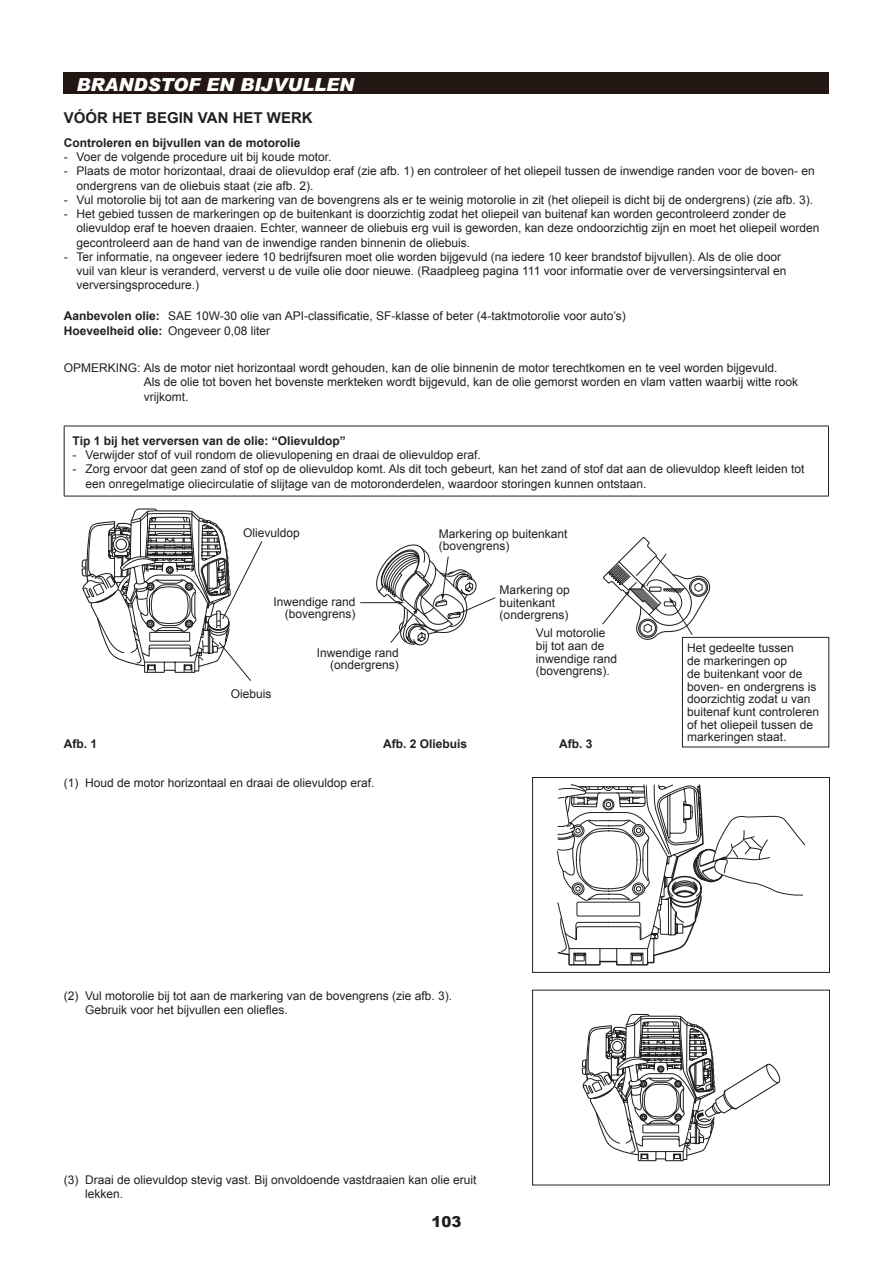
<style>
.page{position:relative;width:893px;height:1263px;background:#fff}
.page>*{position:absolute;margin:0;border:0;box-sizing:border-box;transform-origin:0 0}
.t1{font:italic 900 18px "Arial";color:#fff}
.t2{font:700 15px "Arial";color:#231f20}
.t3{font:900 15px "Arial";color:#231f20}
.t4{font:12px/12.8px "Arial";color:#231f20}
.t5{font:700 12px "Arial";color:#231f20}
.s1{font-weight:700}
</style>
<div class="page">
<hr style="left:64px;top:426px;width:765px;height:1px;background:#231f20">
<hr style="left:64px;top:426px;width:1px;height:70px;background:#231f20">
<hr style="left:828px;top:426px;width:1px;height:70px;background:#231f20">
<hr style="left:64px;top:496px;width:765px;height:1px;background:#231f20">
<svg style="left:556px;top:784px;width:249px;height:182px"></svg>
<div style="left:532px;top:777px;width:298px;height:196px;border:1px solid #231f20"></div>
<svg style="left:581px;top:1013px;width:200px;height:149px"></svg>
<div style="left:532px;top:990px;width:298px;height:195px;border:1px solid #231f20"></div>
<svg style="left:81px;top:508px;width:415px;height:173px"></svg>
<svg style="left:602px;top:537px;width:109px;height:103px"></svg>
<div style="left:682px;top:637px;width:147px;height:110px;border:1px solid #231f20"></div>
<div style="left:64px;top:72px;width:765px;height:22px;background:#221713"></div>
<h1 class="t1" style="left:77px;top:73px;width:279px">BRANDSTOF EN BIJVULLEN</h1>
<p class="t2" style="left:64px;top:108px;width:250px">VÓÓR HET BEGIN VAN HET WERK</p>
<p class="t5" style="left:64px;top:135px;width:238px">Controleren en bijvullen van de motorolie</p>
<p class="t4" style="left:64px;top:151px;width:269px">- Voer de volgende procedure uit bij koude motor.</p>
<p class="t4" style="left:77px;top:164px;width:740px;line-height:14.2px;text-indent:-13px">- Plaats de motor horizontaal, draai de olievuldop eraf (zie afb. 1) en controleer of het oliepeil tussen de inwendige randen voor de boven- en ondergrens van de oliebuis staat (zie afb. 2).</p>
<p class="t4" style="left:64px;top:193px;width:751px">- Vul motorolie bij tot aan de markering van de bovengrens als er te weinig motorolie in zit (het oliepeil is dicht bij de ondergrens) (zie afb. 3).</p>
<p class="t4" style="left:77px;top:207px;width:745px;line-height:14.2px;text-indent:-13px">- Het gebied tussen de markeringen op de buitenkant is doorzichtig zodat het oliepeil van buitenaf kan worden gecontroleerd zonder de olievuldop eraf te hoeven draaien. Echter, wanneer de oliebuis erg vuil is geworden, kan deze ondoorzichtig zijn en moet het oliepeil worden gecontroleerd aan de hand van de inwendige randen binnenin de oliebuis.</p>
<p class="t4" style="left:77px;top:250px;width:711px;line-height:14.2px;text-indent:-13px">- Ter informatie, na ongeveer iedere 10 bedrijfsuren moet olie worden bijgevuld (na iedere 10 keer brandstof bijvullen). Als de olie door vuil van kleur is veranderd, ververst u de vuile olie door nieuwe. (Raadpleeg pagina 111 voor informatie over de verversingsinterval en verversingsprocedure.)</p>
<p class="t4" style="left:64px;top:309px;width:564px;line-height:14.5px"><span class="s1">Aanbevolen olie:</span> SAE 10W-30 olie van API-classificatie, SF-klasse of beter (4-taktmotorolie voor auto’s)<br><span class="s1">Hoeveelheid olie:</span> Ongeveer 0,08 liter</p>
<p class="t4" style="left:144px;top:361px;width:656px;line-height:14.2px;text-indent:-80px">OPMERKING: Als de motor niet horizontaal wordt gehouden, kan de olie binnenin de motor terechtkomen en te veel worden bijgevuld.<br>Als de olie tot boven het bovenste merkteken wordt bijgevuld, kan de olie gemorst worden en vlam vatten waarbij witte rook vrijkomt.</p>
<p class="t5" style="left:73px;top:433px;width:275px">Tip 1 bij het verversen van de olie: “Olievuldop”</p>
<p class="t4" style="left:73px;top:449px;width:410px">- Verwijder stof of vuil rondom de olievulopening en draai de olievuldop eraf.</p>
<p class="t4" style="left:85px;top:462px;width:721px;line-height:14.2px;text-indent:-13px">- Zorg ervoor dat geen zand of stof op de olievuldop komt. Als dit toch gebeurt, kan het zand of stof dat aan de olievuldop kleeft leiden tot een onregelmatige oliecirculatie of slijtage van de motoronderdelen, waardoor storingen kunnen ontstaan.</p>
<p class="t4" style="left:243px;top:526px;width:58px">Olievuldop</p>
<p class="t4" style="left:273px;top:595px;width:84px;text-align:right">Inwendige rand (bovengrens)</p>
<p class="t4" style="left:231px;top:688px;width:42px">Oiebuis</p>
<p class="t4" style="left:317px;top:646px;width:84px;text-align:right">Inwendige rand (ondergrens)</p>
<p class="t4" style="left:439px;top:527px;width:130px">Markering op buitenkant (bovengrens)</p>
<p class="t4" style="left:500px;top:583px;width:72px">Markering op buitenkant (ondergrens)</p>
<p class="t4" style="left:536px;top:627px;width:83px">Vul motorolie bij tot aan de inwendige rand (bovengrens).</p>
<p class="t5" style="left:64px;top:736px;width:35px">Afb. 1</p>
<p class="t5" style="left:383px;top:736px;width:86px">Afb. 2 Oliebuis</p>
<p class="t5" style="left:559px;top:736px;width:35px">Afb. 3</p>
<p class="t4" style="left:64px;top:777px;width:312px">(1) Houd de motor horizontaal en draai de olievuldop eraf.</p>
<p class="t4" style="left:687px;top:642px;width:134px">Het gedeelte tussen<br>de markeringen op<br>de buitenkant voor de boven- en ondergrens is doorzichtig zodat u van buitenaf kunt controleren of het oliepeil tussen de markeringen staat.</p>
<p class="t4" style="left:85px;top:989px;width:369px;line-height:14.2px;text-indent:-21px">(2) Vul motorolie bij tot aan de markering van de bovengrens (zie afb. 3).<br>Gebruik voor het bijvullen een oliefles.</p>
<p class="t4" style="left:85px;top:1173px;width:393px;line-height:14.2px;text-indent:-21px">(3) Draai de olievuldop stevig vast. Bij onvoldoende vastdraaien kan olie eruit lekken.</p>
<p class="t3" style="left:431px;top:1210px;width:32px">103</p>
</div>
